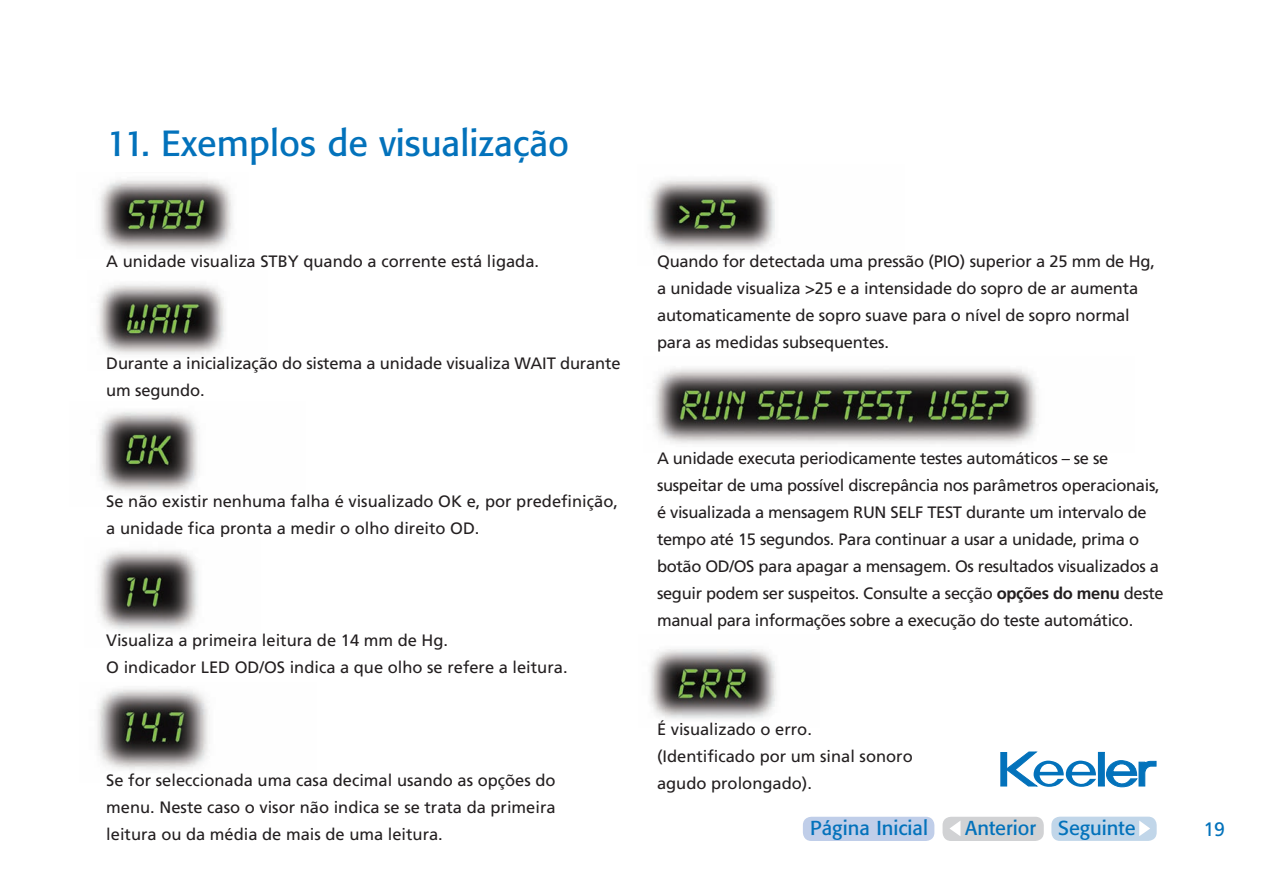
<style>
.page{position:relative;width:1263px;height:893px;background:#fff}
.page>*{position:absolute;margin:0;border:0;box-sizing:border-box;transform-origin:0 0}
.t1{font:36px "Formata BQ";color:#0372bb}
.t2{font:19.95px "Formata BQ";color:#0372bb}
.t3{font:19.5px "Frutiger";color:#0372bb}
.t4{font:16.5px/27px "Frutiger";letter-spacing:-.01em;color:#231f20}
.s1{font-weight:700}
</style>
<div class="page">
<div style="left:1051px;top:817px;width:106px;height:24px;background:#c1d6e9;border-radius:9px"></div>
<svg style="left:1139px;top:821px;width:11px;height:15px"></svg>
<div style="left:803px;top:817px;width:131px;height:24px;background:#c0cee9;border-radius:9px"></div>
<div style="left:942px;top:817px;width:102px;height:24px;background:#d1d2d4;border-radius:9px"></div>
<svg style="left:950px;top:821px;width:10px;height:15px"></svg>
<div style="left:1001px;top:752px;width:6px;height:34px;background:#0372bb"></div>
<svg style="left:1006px;top:752px;width:90px;height:35px"></svg>
<div style="left:1098px;top:752px;width:6px;height:34px;background:#0372bb"></div>
<svg style="left:1106px;top:760px;width:50px;height:27px"></svg>
<img style="left:99px;top:179px;width:134px;height:71px">
<img style="left:648px;top:179px;width:127px;height:71px">
<img style="left:654px;top:368px;width:383px;height:76px">
<img style="left:98px;top:411px;width:100px;height:81px">
<img style="left:97px;top:550px;width:102px;height:81px">
<img style="left:97px;top:688px;width:111px;height:82px">
<img style="left:649px;top:649px;width:128px;height:70px">
<img style="left:98px;top:284px;width:127px;height:71px">
<h1 class="t1" style="left:106px;top:121px;width:464px">11. Exemplos de visualização</h1>
<p class="t4" style="left:106px;top:248px;width:434px">A unidade visualiza STBY quando a corrente está ligada.</p>
<p class="t4" style="left:657px;top:248px;width:499px">Quando for detectada uma pressão (PIO) superior a 25 mm de Hg, a unidade visualiza &gt;25 e a intensidade do sopro de ar aumenta automaticamente de sopro suave para o nível de sopro normal para as medidas subsequentes.</p>
<p class="t4" style="left:106px;top:350px;width:516px">Durante a inicialização do sistema a unidade visualiza WAIT durante um segundo.</p>
<p class="t4" style="left:106px;top:488px;width:513px">Se não existir nenhuma falha é visualizado OK e, por predefinição, a unidade fica pronta a medir o olho direito OD.</p>
<p class="t4" style="left:106px;top:626px;width:463px">Visualiza a primeira leitura de 14 mm de Hg.<br>O indicador LED OD/OS indica a que olho se refere a leitura.</p>
<p class="t4" style="left:106px;top:766px;width:451px;text-align:justify">Se for seleccionada uma casa decimal usando as opções do menu. Neste caso o visor não indica se se trata da primeira leitura ou da média de mais de uma leitura.</p>
<p class="t4" style="left:657px;top:444px;width:508px">A unidade executa periodicamente testes automáticos – se se suspeitar de uma possível discrepância nos parâmetros operacionais, é visualizada a mensagem RUN SELF TEST durante um intervalo de tempo até 15 segundos. Para continuar a usar a unidade, prima o botão OD/OS para apagar a mensagem. Os resultados visualizados a seguir podem ser suspeitos. Consulte a secção <span class="s1">opções do menu</span> deste manual para informações sobre a execução do teste automático.</p>
<p class="t4" style="left:657px;top:715px;width:257px">É visualizado o erro. (Identificado por um sinal sonoro agudo prolongado).</p>
<p class="t2" style="left:810px;top:816px;width:119px">Página Inicial</p>
<p class="t2" style="left:965px;top:816px;width:172px">Anterior Seguinte</p>
<p class="t3" style="left:1203px;top:818px;width:23px">19</p>
</div>
